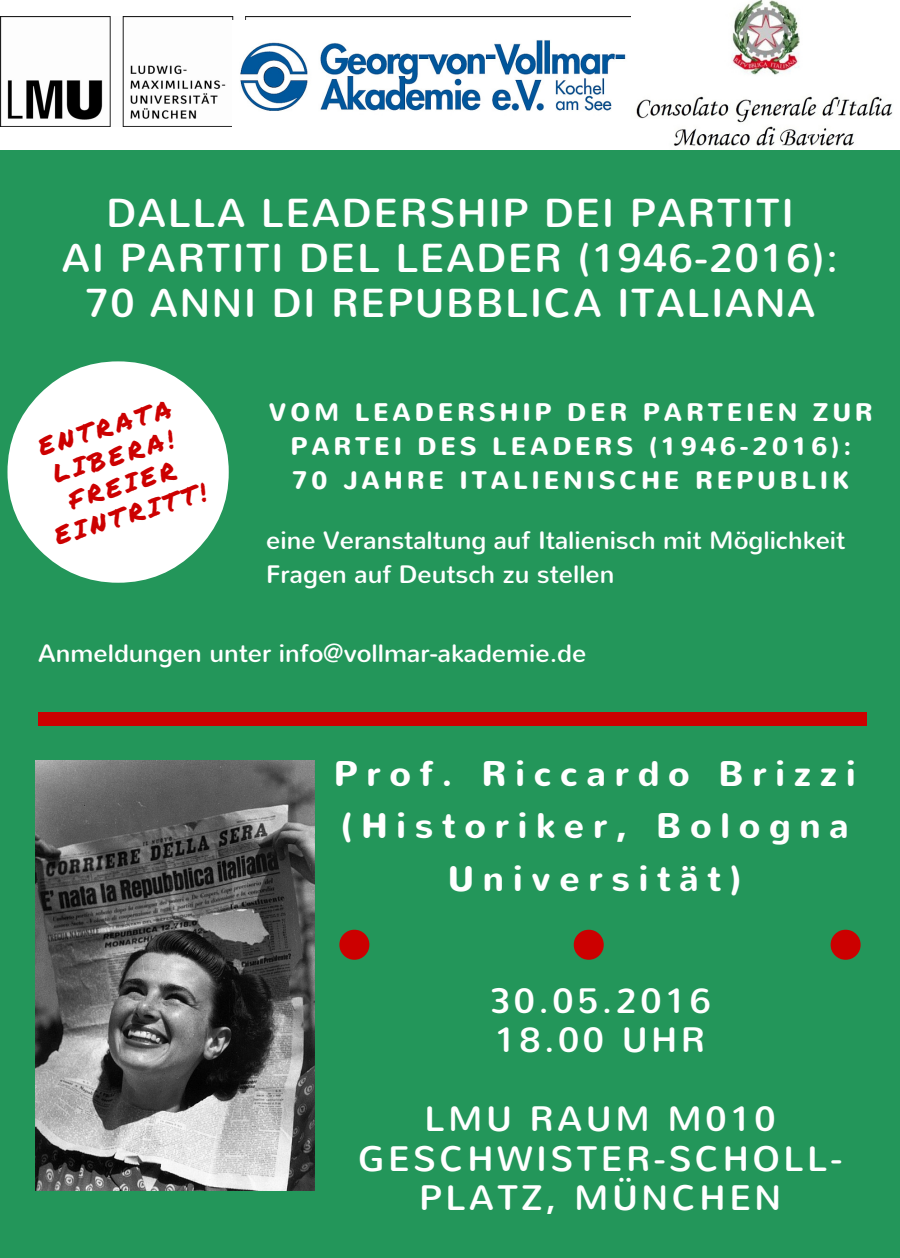
<style>
.page{position:relative;width:900px;height:1258px;background:#23965a}
.page>*{position:absolute;margin:0;border:0;box-sizing:border-box;transform-origin:0 0}
.t1{font:40.25px/45px "Nunito";letter-spacing:.04em;color:#fff;text-align:center}
.t2{font:35.25px/39.5px "Nunito";letter-spacing:.1em;color:#fff}
.t3{font:700 35.25px/52.5px "Nunito";letter-spacing:.25em;color:#fff;text-align:center}
.t4{font:25.25px/33.8px "Nunito";color:#fff}
.t5{font:700 25.25px/33.8px "Nunito";letter-spacing:.15em;color:#fff;text-align:center}
.t6{font:25.25px/30px "Permanent Marker";color:#c00;text-align:center}
</style>
<div class="page">
<svg style="left:831px;top:929px;width:30px;height:30px"></svg>
<svg style="left:339px;top:929px;width:30px;height:30px"></svg>
<svg style="left:574px;top:929px;width:30px;height:30px"></svg>
<svg style="left:8px;top:361px;width:221px;height:221px;fill:#fff"></svg>
<div style="left:38px;top:712px;width:829px;height:13px;background:#c00"></div>
<div style="left:0;top:0;width:900px;height:149px;background:#fff"></div>
<img style="left:0;top:16px;width:631px;height:111px">
<img style="left:232px;top:20px;width:399px;height:107px">
<img style="left:636px;top:0;width:257px;height:146px">
<img style="left:36px;top:761px;width:279px;height:429px">
<h1 class="t1" style="left:62px;top:192px;width:778px">DALLA LEADERSHIP DEI PARTITI<br>AI PARTITI DEL LEADER (1946-2016):<br>70 ANNI DI REPUBBLICA ITALIANA</h1>
<p class="t6" style="left:24px;top:435px;width:159px;rotate:-17deg">ENTRATA<br>LIBERA!<br>FREIER<br>EINTRITT!</p>
<p class="t5" style="left:269px;top:396px;width:606px">VOM LEADERSHIP DER PARTEIEN ZUR<br>PARTEI DES LEADERS (1946-2016):<br>70 JAHRE ITALIENISCHE REPUBLIK</p>
<p class="t4" style="left:266px;top:524px;width:581px">eine Veranstaltung auf Italienisch mit Möglichkeit<br>Fragen auf Deutsch zu stellen</p>
<p class="t4" style="left:38px;top:636px;width:550px">Anmeldungen unter info@vollmar-akademie.de</p>
<h2 class="t3" style="left:334px;top:748px;width:523px">Prof. Riccardo Brizzi (Historiker, Bologna<br>Universität)</h2>
<h2 class="t2" style="left:489px;top:981px;width:223px">30.05.2016<br>18.00 UHR</h2>
<h2 class="t2" style="left:358px;top:1099px;width:485px;text-align:center">LMU RAUM M010<br>GESCHWISTER-SCHOLL-<br>PLATZ, MÜNCHEN</h2>
</div>
